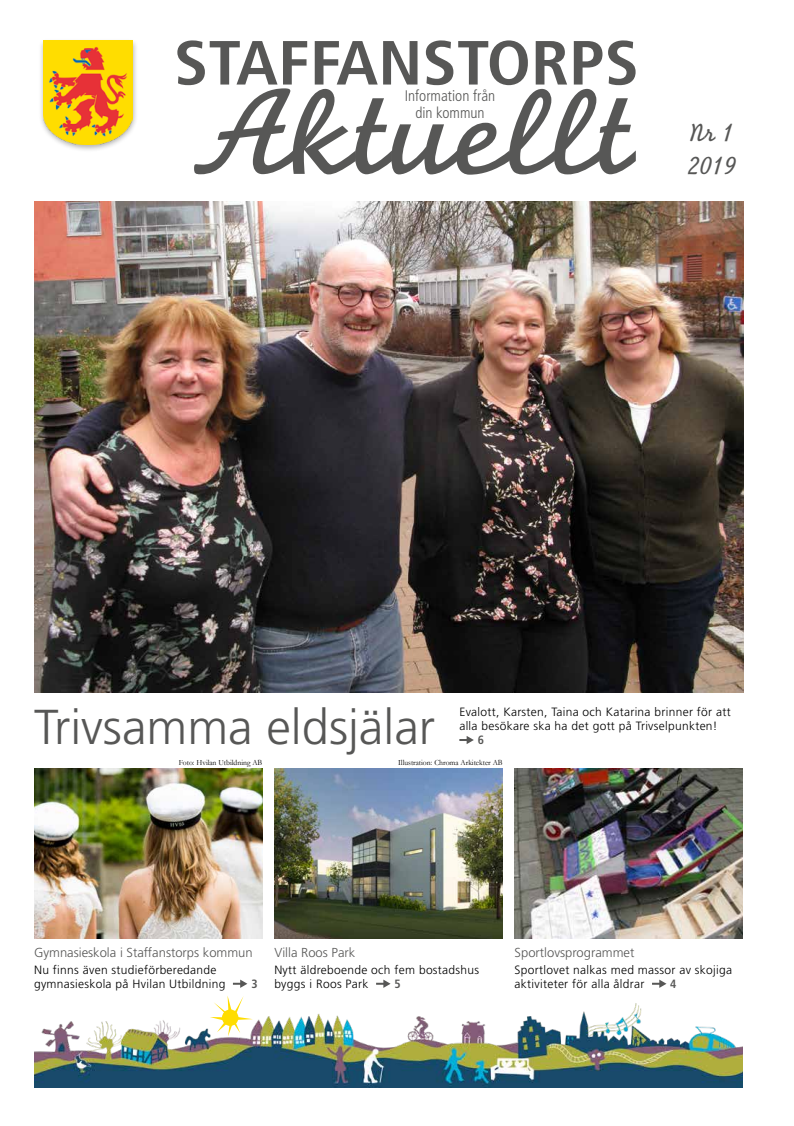
<style>
.page{position:relative;width:794px;height:1126px;background:#fff}
.page>*{position:absolute;margin:0;border:0;box-sizing:border-box;transform-origin:0 0}
.t1{font:126.6px "Monoline Script MT Std";color:#575756;scale:1.1 1}
.t2{font:700 condensed 62.3px "Frutiger";color:#575756;scale:1.1 1}
.t3{font:300 49px "Frutiger";color:#575756}
.t4{font:26px/32.7px "Monoline Script MT Std";color:#575756}
.t5{font:300 condensed 15.3px/17.1px "Frutiger";color:#575756;text-align:center}
.t6{font:300 13px "Frutiger";color:#575756}
.t7{font:300 12px/14px "Frutiger";letter-spacing:.025em;color:#000}
.t8{font:700 condensed 12px "Frutiger";color:#575756}
.t9{font:8px "Garamond";color:#000;scale:.96 1}
</style>
<div class="page">
<svg style="left:652px;top:979px;width:14px;height:8px"></svg>
<img style="left:34px;top:996px;width:709px;height:91px">
<svg style="left:459px;top:736px;width:15px;height:8px"></svg>
<img style="left:34px;top:201px;width:709px;height:491px">
<div style="left:38px;top:38px;width:100px;height:115px;background:#000;opacity:.3"></div>
<img style="left:43px;top:41px;width:90px;height:103px">
<img style="left:34px;top:768px;width:228px;height:170px">
<svg style="left:233px;top:979px;width:14px;height:8px"></svg>
<svg style="left:376px;top:979px;width:14px;height:8px"></svg>
<img style="left:514px;top:768px;width:229px;height:170px">
<img style="left:274px;top:768px;width:228px;height:170px">
<h2 class="t2" style="left:174px;top:26px;width:424px">STAFFANSTORPS</h2>
<h1 class="t1" style="left:190px;top:57px;width:405px">Aktuellt</h1>
<p class="t5" style="left:405px;top:88px;width:92px">Information från din kommun</p>
<h3 class="t4" style="left:687px;top:116px;width:50px">Nr 1<br>2019</h3>
<h3 class="t3" style="left:34px;top:699px;width:403px">Trivsamma eldsjälar</h3>
<p class="t7" style="left:459px;top:705px;width:273px">Evalott, Karsten, Taina och Katarina brinner för att alla besökare ska ha det gott på Trivselpunkten!</p>
<p class="t8" style="left:478px;top:732px;width:8px">6</p>
<p class="t9" style="left:179px;top:757px;width:88px">Foto: Hvilan Utbildning AB</p>
<p class="t9" style="left:398px;top:757px;width:110px">Illustration: Chroma Arkitekter AB</p>
<p class="t6" style="left:34px;top:945px;width:220px">Gymnasieskola i Staffanstorps kommun</p>
<p class="t7" style="left:34px;top:962px;width:193px">Nu finns även studieförberedande gymnasieskola på Hvilan Utbildning</p>
<p class="t8" style="left:251px;top:976px;width:8px">3</p>
<p class="t6" style="left:274px;top:945px;width:82px">Villa Roos Park</p>
<p class="t7" style="left:274px;top:962px;width:206px">Nytt äldreboende och fem bostadshus byggs i Roos Park</p>
<p class="t8" style="left:394px;top:976px;width:8px">5</p>
<p class="t6" style="left:514px;top:945px;width:121px">Sportlovsprogrammet</p>
<p class="t7" style="left:514px;top:962px;width:219px">Sportlovet nalkas med massor av skojiga aktiviteter för alla åldrar</p>
<p class="t8" style="left:670px;top:976px;width:8px">4</p>
</div>
